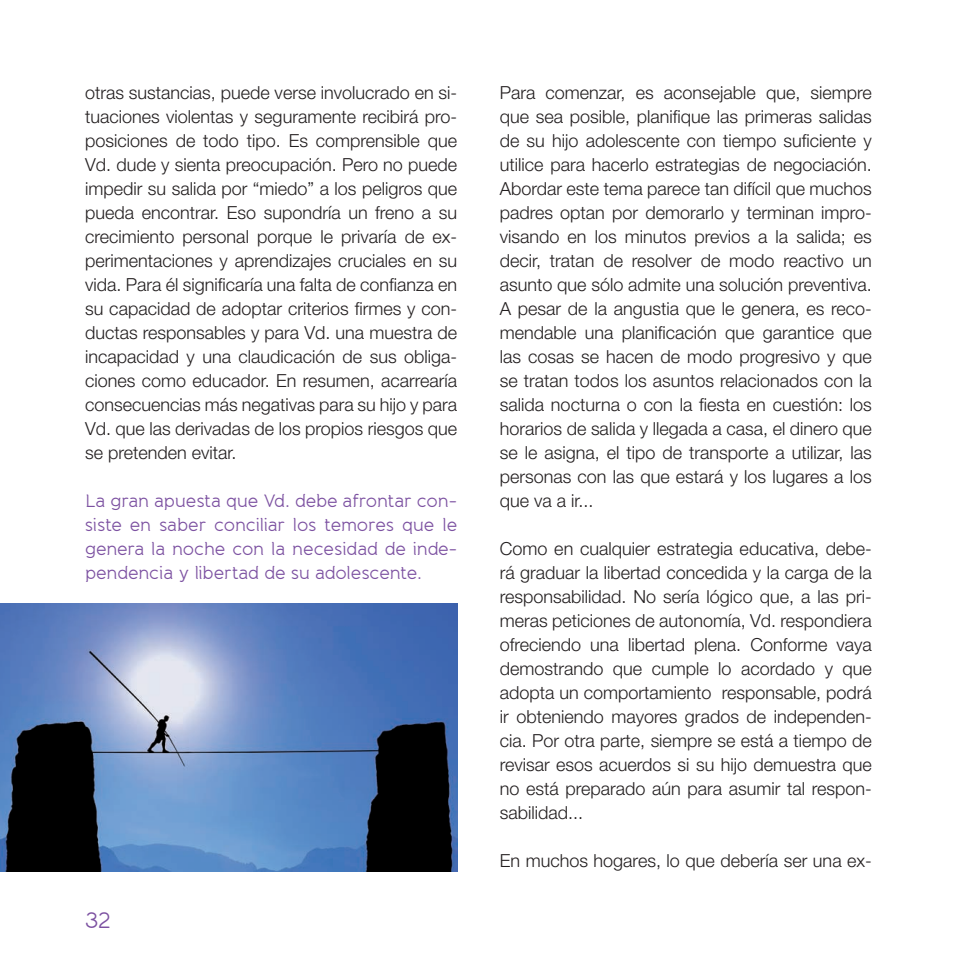
<style>
.page{position:relative;width:957px;height:957px;background:#fff}
.page>*{position:absolute;margin:0;border:0;box-sizing:border-box;transform-origin:0 0}
.t1{font:22.5px "Banda";color:#7c51a1}
.t2{font:300 18px/24px "Helvetica Neue";color:#231f20;text-align:justify}
.t3{font:18px/24px "Banda";letter-spacing:-.015em;color:#7c51a1;text-align:justify}
</style>
<div class="page">
<img style="left:0;top:604px;width:457px;height:268px">
<p class="t2" style="left:85px;top:80px;width:374px">otras sustancias, puede verse involucrado en si&shy;tuaciones violentas y seguramente recibirá pro&shy;posiciones de todo tipo. Es comprensible que Vd. dude y sienta preocupación. Pero no puede impedir su salida por “miedo” a los peligros que pueda encontrar. Eso supondría un freno a su crecimiento personal porque le privaría de ex&shy;perimentaciones y aprendizajes cruciales en su vida. Para él significaría una falta de confianza en su capacidad de adoptar criterios firmes y con&shy;ductas responsables y para Vd. una muestra de incapacidad y una claudicación de sus obliga&shy;ciones como educador. En resumen, acarrearía consecuencias más negativas para su hijo y para Vd. que las derivadas de los propios riesgos que se pretenden evitar.</p>
<p class="t3" style="left:85px;top:489px;width:374px">La gran apuesta que Vd. debe afrontar con&shy;siste en saber conciliar los temores que le genera la noche con la necesidad de inde&shy;pendencia y libertad de su adolescente.</p>
<p class="t1" style="left:85px;top:907px;width:27px">32</p>
<p class="t2" style="left:500px;top:80px;width:374px">Para comenzar, es aconsejable que, siempre que sea posible, planifique las primeras salidas de su hijo adolescente con tiempo suficiente y utilice para hacerlo estrategias de negociación.<br>Abordar este tema parece tan difícil que muchos padres optan por demorarlo y terminan impro&shy;visando en los minutos previos a la salida; es decir, tratan de resolver de modo reactivo un asunto que sólo admite una solución preventiva.<br>A pesar de la angustia que le genera, es reco&shy;mendable una planificación que garantice que las cosas se hacen de modo progresivo y que se tratan todos los asuntos relacionados con la salida nocturna o con la fiesta en cuestión: los horarios de salida y llegada a casa, el dinero que se le asigna, el tipo de transporte a utilizar, las personas con las que estará y los lugares a los que va a ir...</p>
<p class="t2" style="left:500px;top:536px;width:374px">Como en cualquier estrategia educativa, debe&shy;rá graduar la libertad concedida y la carga de la responsabilidad. No sería lógico que, a las pri&shy;meras peticiones de autonomía, Vd. respondiera ofreciendo una libertad plena. Conforme vaya demostrando que cumple lo acordado y que adopta un comportamiento responsable, podrá ir obteniendo mayores grados de independen&shy;cia. Por otra parte, siempre se está a tiempo de revisar esos acuerdos si su hijo demuestra que no está preparado aún para asumir tal respon&shy;sabilidad...</p>
<p class="t2" style="left:500px;top:848px;width:374px">En muchos hogares, lo que debería ser una ex-</p>
</div>
